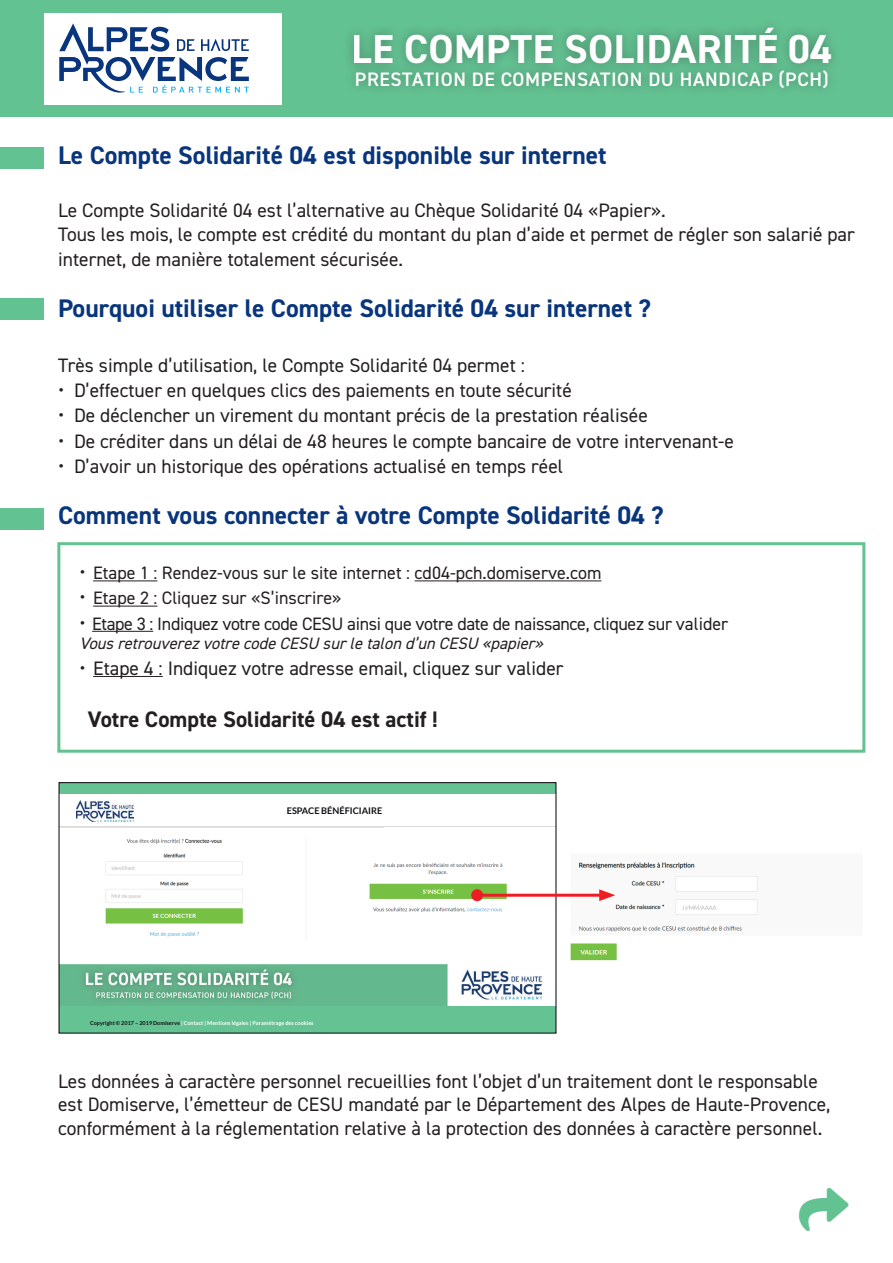
<style>
.page{position:relative;width:893px;height:1263px;background:#fff}
.page>*{position:absolute;margin:0;border:0;box-sizing:border-box;transform-origin:0 0}
.t1{font:700 40.5px "DIN2014";letter-spacing:.01em;color:#fff}
.t2{font:700 25.5px "DIN2014";color:#08357c}
.t3{font:700 22.5px "DIN2014";color:#231f20}
.t4{font:19.5px/23.4px "DIN2014";color:#231f20}
.t5{font:600 19.5px "DIN2014";letter-spacing:.03em;color:#fff}
.t6{font:18px "DIN2014";color:#231f20}
.t7{font:18px "DIN2014";letter-spacing:-.02em;color:#231f20}
.t8{font:italic 16.5px "DIN2014";color:#231f20}
.t9{font:700 9.15px "Lato";color:#101315}
.t10{font:700 5.55px "Lato";color:#fff}
.s1{font-size:21px}
.s2{color:#101315}
</style>
<div class="page">
<div style="left:59px;top:783px;width:497px;height:10px;background:#64c293"></div>
<hr style="left:59px;top:826px;width:497px;height:1px;background:#cfd1d0">
<img style="left:105px;top:838px;width:411px;height:99px">
<div style="left:60px;top:1004px;width:496px;height:29px;background:#64c293"></div>
<img style="left:61px;top:964px;width:493px;height:42px">
<div style="left:59px;top:782px;width:497px;height:251px;border:1px solid #000001"></div>
<img style="left:76px;top:801px;width:57px;height:20px">
<img style="left:568px;top:862px;width:190px;height:99px">
<div style="left:0;top:0;width:893px;height:116px;background:#63c292"></div>
<hr style="left:93px;top:580px;width:64px;height:1px;background:#231f20">
<hr style="left:415px;top:580px;width:186px;height:1px;background:#231f20">
<hr style="left:93px;top:606px;width:64px;height:1px;background:#231f20">
<hr style="left:92px;top:631px;width:61px;height:1px;background:#231f20">
<hr style="left:93px;top:676px;width:70px;height:1px;background:#231f20">
<div style="left:0;top:147px;width:44px;height:21px;background:#63c292"></div>
<div style="left:0;top:298px;width:44px;height:21px;background:#63c292"></div>
<div style="left:0;top:508px;width:44px;height:21px;background:#63c292"></div>
<div style="left:57px;top:542px;width:808px;height:211px;border:3px solid #63c292"></div>
<hr style="left:477px;top:894px;width:128px;height:3px;background:#ee1d23">
<div style="left:471px;top:889px;width:12px;height:12px;background:#ee1d23;border-radius:50%"></div>
<svg style="left:599px;top:889px;width:16px;height:12px"></svg>
<div style="left:44px;top:13px;width:237px;height:91px;background:#fff"></div>
<svg style="left:59px;top:23px;width:190px;height:70px"></svg>
<div style="left:343px;top:16px;width:499px;height:82px;background:#231f20;opacity:.38"></div>
<h1 class="t1" style="left:352px;top:22px;width:482px">LE COMPTE SOLIDARITÉ 04</h1>
<p class="t5" style="left:355px;top:66px;width:475px">PRESTATION DE COMPENSATION DU HANDICAP (PCH)</p>
<h2 class="t2" style="left:58px;top:138px;width:550px">Le Compte Solidarité 04 est disponible sur internet</h2>
<p class="t4" style="left:58px;top:198px;width:798px">Le Compte Solidarité 04 est l’alternative au Chèque Solidarité 04 «Papier».<br>Tous les mois, le compte est crédité du montant du plan d’aide et permet de régler son salarié par</p>
<p class="t4" style="left:58px;top:247px;width:346px">internet, de manière totalement sécurisée.</p>
<h2 class="t2" style="left:58px;top:291px;width:594px">Pourquoi utiliser le Compte Solidarité 04 sur internet ?</h2>
<p class="t4" style="left:58px;top:353px;width:468px">Très simple d’utilisation, le Compte Solidarité 04 permet :</p>
<p class="t4" style="left:58px;top:378px;width:515px"><span class="s1">•</span> D’effectuer en quelques clics des paiements en toute sécurité</p>
<p class="t4" style="left:58px;top:404px;width:591px"><span class="s1">•</span> De déclencher un virement du montant précis de la prestation réalisée</p>
<p class="t4" style="left:58px;top:429px;width:677px"><span class="s1">•</span> De créditer dans un délai de 48 heures le compte bancaire de votre intervenant-e</p>
<p class="t4" style="left:58px;top:454px;width:507px"><span class="s1">•</span> D’avoir un historique des opérations actualisé en temps réel</p>
<h2 class="t2" style="left:58px;top:498px;width:607px">Comment vous connecter à votre Compte Solidarité 04 ?</h2>
<p class="t6" style="left:79px;top:562px;width:524px"><span class="s1">•</span> Etape 1 : Rendez-vous sur le site internet : cd04-pch.domiserve.com</p>
<p class="t6" style="left:79px;top:587px;width:264px"><span class="s1">•</span> Etape 2 : Cliquez sur «S’inscrire»</p>
<p class="t7" style="left:79px;top:612px;width:650px"><span class="s1">•</span> Etape 3 : Indiquez votre code CESU ainsi que votre date de naissance, cliquez sur valider</p>
<p class="t8" style="left:79px;top:633px;width:470px">VousretrouverezvotrecodeCESU surletalon d’un CESU «papier»</p>
<p class="t4" style="left:79px;top:656px;width:486px"><span class="s1">•</span> Etape 4 : Indiquez votre adresse email, cliquez sur valider</p>
<p class="t3" style="left:88px;top:704px;width:351px">Votre Compte Solidarité 04 est actif !</p>
<p class="t9" style="left:287px;top:805px;width:97px">ESPACE BÉNÉFICIAIRE</p>
<p class="t10" style="left:90px;top:1020px;width:225px"><span class="s2">Copyright © 2017 – 2019 Domiserve</span> | Contact | Mentions légales | Paramétrage des cookies</p>
<p class="t4" style="left:58px;top:1069px;width:774px">Les données à caractère personnel recueillies font l’objet d’un traitement dont le responsable est Domiserve, l’émetteur de CESU mandaté par le Département des Alpes de Haute-Provence, conformément à la réglementation relative à la protection des données à caractère personnel.</p>
</div>
